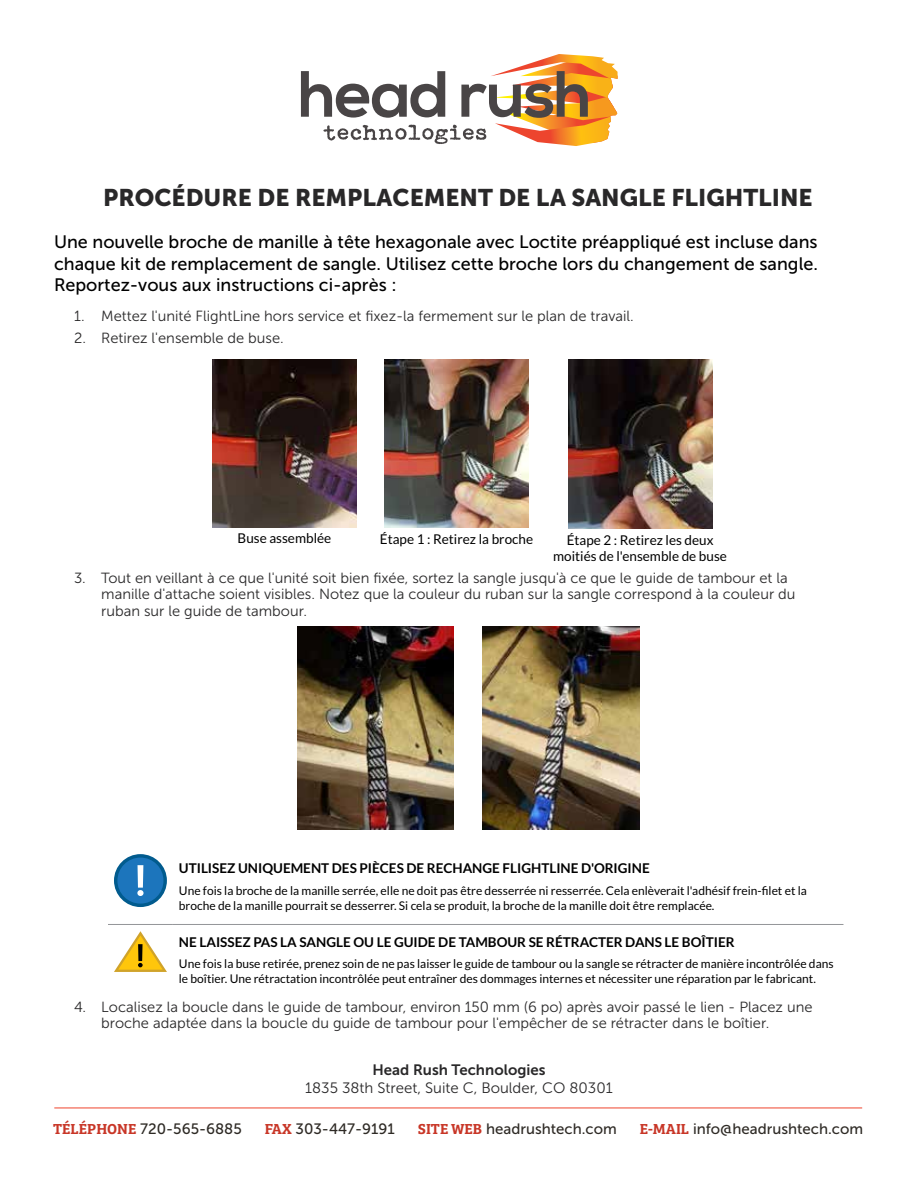
<style>
.page{position:relative;width:918px;height:1188px;background:#fff}
.page>*{position:absolute;margin:0;border:0;box-sizing:border-box;transform-origin:0 0}
.t1{font:24px "Museo Sans 900";color:#292829}
.t2{font:18px/21.6px "Museo Sans 500";color:#000;text-align:justify}
.t3{font:15px "Museo Sans 500";color:#2e2a25}
.t4{font:15px "Museo Sans 300";color:#292829}
.t5{font:15px "Museo Sans 700";color:#292829}
.t6{font:14.7px/16.5px "Museo Sans 300";color:#292829}
.t7{font:700 13.5px "Lato";color:#000}
.t8{font:13.5px/16.2px "Lato";color:#000;text-align:center}
.t9{font:12px/15px "Lato";color:#000}
.s1{font-family:"Bree Serif Sb";color:#c83627}
</style>
<div class="page">
<img style="left:212px;top:360px;width:145px;height:167px">
<img style="left:384px;top:360px;width:145px;height:168px">
<img style="left:568px;top:360px;width:144px;height:168px">
<img style="left:297px;top:627px;width:157px;height:203px">
<img style="left:482px;top:627px;width:157px;height:202px">
<hr style="left:108px;top:924px;width:65px;height:1px;background:#939598">
<hr style="left:173px;top:924px;width:670px;height:1px;background:#939598">
<svg style="left:114px;top:854px;width:53px;height:53px"></svg>
<div style="left:117px;top:858px;width:46px;height:46px;background:#1c75bc;border-radius:50%"></div>
<svg style="left:137px;top:865px;width:7px;height:31px"></svg>
<svg style="left:114px;top:931px;width:53px;height:41px"></svg>
<svg style="left:301px;top:54px;width:317px;height:92px"></svg>
<hr style="left:54px;top:1108px;width:808px;height:1px;background:#ef442d">
<h1 class="t1" style="left:103px;top:184px;width:711px">PROCÉDURE DE REMPLACEMENT DE LA SANGLE FLIGHTLINE</h1>
<p class="t2" style="left:54px;top:231px;width:766px">Une nouvelle broche de manille à tête hexagonale avec Loctite préappliqué est incluse dans chaque kit de remplacement de sangle. Utilisez cette broche lors du changement de sangle.<br>Reportez-vous aux instructions ci-après :</p>
<p class="t6" style="left:74px;top:308px;width:561px">1. Mettez l'unité FlightLine hors service et fixez-la fermement sur le plan de travail.</p>
<p class="t6" style="left:74px;top:329px;width:211px">2. Retirez l'ensemble de buse.</p>
<p class="t8" style="left:238px;top:530px;width:95px">Buse assemblée</p>
<p class="t8" style="left:380px;top:531px;width:155px">Étape 1 : Retirez la broche</p>
<p class="t8" style="left:553px;top:532px;width:175px">Étape 2 : Retirez les deux moitiés de l'ensemble de buse</p>
<p class="t6" style="left:101px;top:570px;width:696px;text-indent:-27px">3. Tout en veillant à ce que l'unité soit bien fixée, sortez la sangle jusqu'à ce que le guide de tambour et la manille d'attache soient visibles. Notez que la couleur du ruban sur la sangle correspond à la couleur du ruban sur le guide de tambour.</p>
<p class="t7" style="left:179px;top:860px;width:472px">UTILISEZ UNIQUEMENT DES PIÈCES DE RECHANGE FLIGHTLINE D'ORIGINE</p>
<p class="t9" style="left:179px;top:883px;width:630px">Une fois la broche de la manille serrée, elle ne doit pas être desserrée ni resserrée. Cela enlèverait l'adhésif frein-filet et la broche de la manille pourrait se desserrer. Si cela se produit, la broche de la manille doit être remplacée.</p>
<p class="t7" style="left:179px;top:934px;width:557px">NE LAISSEZ PAS LA SANGLE OU LE GUIDE DE TAMBOUR SE RÉTRACTER DANS LE BOÎTIER</p>
<p class="t9" style="left:179px;top:956px;width:656px">Une fois la buse retirée, prenez soin de ne pas laisser le guide de tambour ou la sangle se rétracter de manière incontrôlée dans le boîtier. Une rétractation incontrôlée peut entraîner des dommages internes et nécessiter une réparation par le fabricant.</p>
<p class="t6" style="left:101px;top:999px;width:713px;text-indent:-27px">4. Localisez la boucle dans le guide de tambour, environ 150 mm (6 po) après avoir passé le lien - Placez une broche adaptée dans la boucle du guide de tambour pour l'empêcher de se rétracter dans le boîtier.</p>
<p class="t5" style="left:372px;top:1061px;width:175px">Head Rush Technologies</p>
<p class="t4" style="left:305px;top:1079px;width:309px">1835 38th Street, Suite C, Boulder, CO 80301</p>
<p class="t3" style="left:53px;top:1121px;width:190px"><span class="s1">TÉLÉPHONE</span> 720-565-6885</p>
<p class="t3" style="left:265px;top:1121px;width:132px"><span class="s1">FAX</span> 303-447-9191</p>
<p class="t3" style="left:418px;top:1121px;width:200px"><span class="s1">SITE WEB</span> headrushtech.com</p>
<p class="t3" style="left:640px;top:1121px;width:225px"><span class="s1">E-MAIL</span> info@headrushtech.com</p>
</div>
